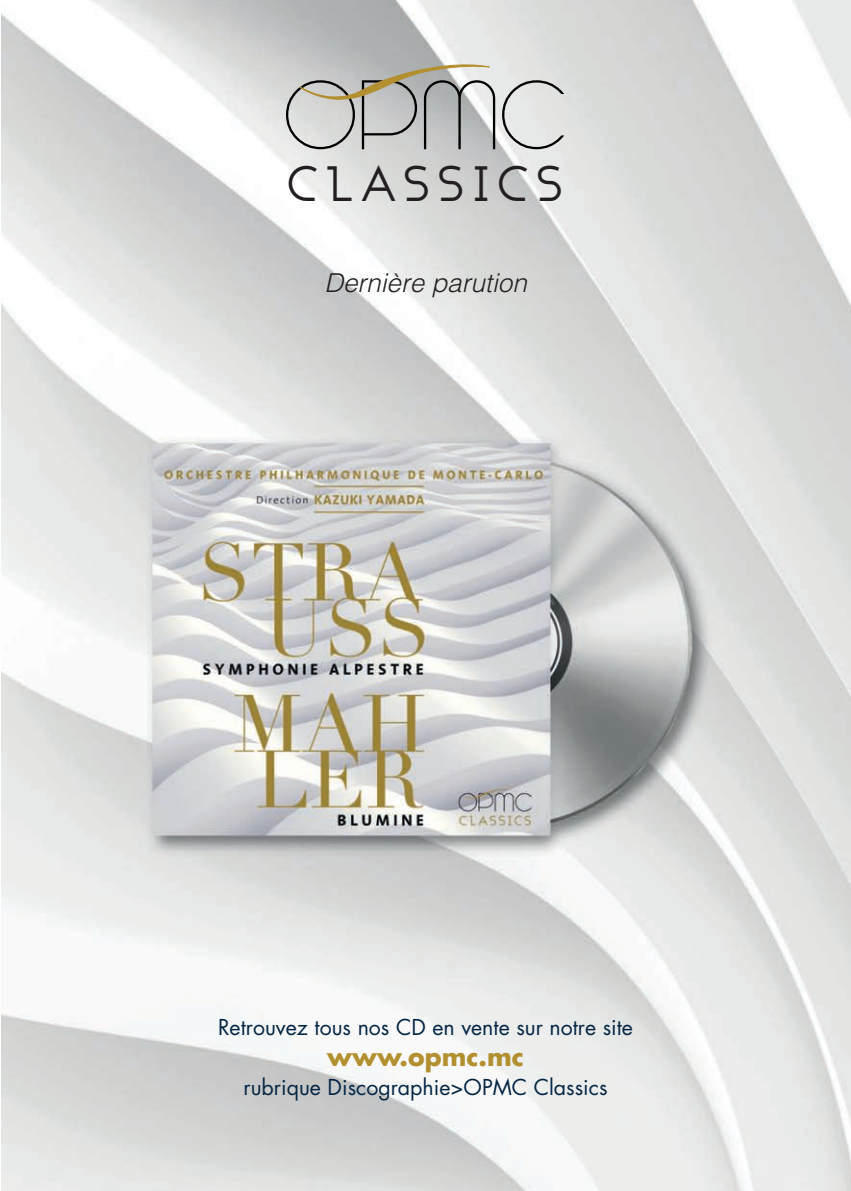
<style>
.page{position:relative;width:851px;height:1191px;background:#fff}
.page>*{position:absolute;margin:0;border:0;box-sizing:border-box;transform-origin:0 0}
.t1{font:49.2px "Ashby";letter-spacing:.14em;color:#231f20}
.t2{font:italic 300 26px "Helvetica";color:#231f20}
.t3{font:700 25px "Futura";color:#b28f2f}
.t4{font:21.4px "Futura";color:#042645}
</style>
<div class="page">
<img style="left:1px;top:0;width:849px;height:1191px">
<svg style="left:502px;top:80px;width:62px;height:69px;background:#d1d2d1"></svg>
<svg style="left:286px;top:60px;width:209px;height:89px;background:#b9b9b5"></svg>
<h1 class="t1" style="left:287px;top:152px;width:278px">CLASSICS</h1>
<p class="t2" style="left:324px;top:261px;width:204px">Dernière parution</p>
<p class="t4" style="left:218px;top:1016px;width:416px">Retrouvez tous nos CD en vente sur notre site</p>
<p class="t3" style="left:327px;top:1044px;width:198px">www.opmc.mc</p>
<p class="t4" style="left:243px;top:1077px;width:365px">rubrique Discographie&gt;OPMC Classics</p>
</div>
